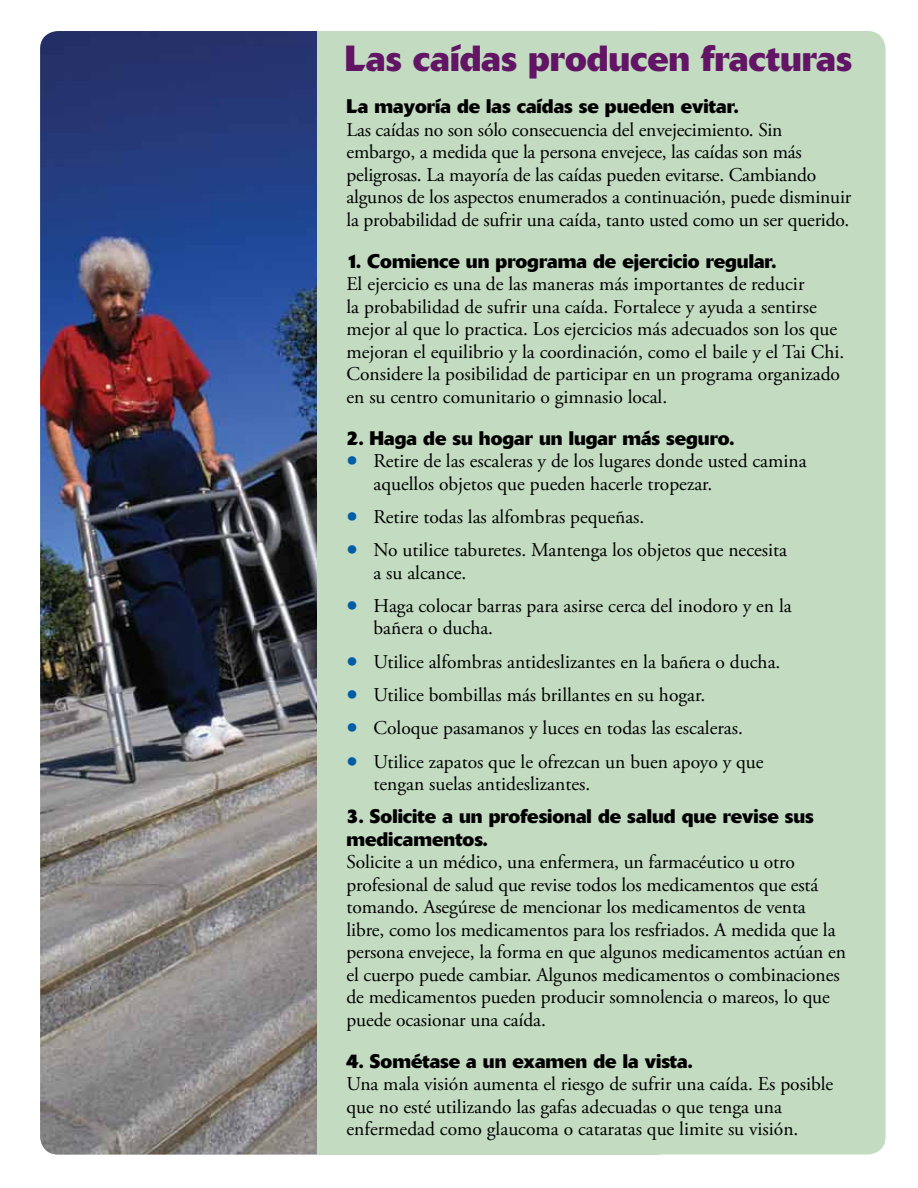
<style>
.page{position:relative;width:918px;height:1188px;background:#fff}
.page>*{position:absolute;margin:0;border:0;box-sizing:border-box;transform-origin:0 0}
.t1{font:700 36px "Delta";color:#621564}
.t2{font:19.5px/22.5px "Adobe Garamond Pro";color:#000}
.t3{font:700 19.5px/22.5px "Delta";color:#000}
.s1{font-weight:600;font-size:28.5px;color:#005da4}
</style>
<div class="page">
<div style="left:40px;top:31px;width:846px;height:1124px;background:#c2dbc1;border-radius:18px"></div>
<img style="left:40px;top:31px;width:277px;height:1124px">
<h1 class="t1" style="left:345px;top:36px;width:508px">Las caídas producen fracturas</h1>
<p class="t3" style="left:346px;top:95px;width:394px">La mayoría de las caídas se pueden evitar.</p>
<p class="t2" style="left:346px;top:119px;width:506px">Las caídas no son sólo consecuencia del envejecimiento. Sin embargo, a medida que la persona envejece, las caídas son más peligrosas. La mayoría de las caídas pueden evitarse. Cambiando algunos de los aspectos enumerados a continuación, puede disminuir la probabilidad de sufrir una caída, tanto usted como un ser querido.</p>
<p class="t3" style="left:346px;top:249px;width:431px">1. Comience un programa de ejercicio regular.</p>
<p class="t2" style="left:346px;top:273px;width:499px">El ejercicio es una de las maneras más importantes de reducir<br>la probabilidad de sufrir una caída. Fortalece y ayuda a sentirse mejor al que lo practica. Los ejercicios más adecuados son los que mejoran el equilibrio y la coordinación, como el baile y el Tai Chi.<br>Considere la posibilidad de participar en un programa organizado en su centro comunitario o gimnasio local.</p>
<p class="t3" style="left:346px;top:426px;width:390px">2. Haga de su hogar un lugar más seguro.</p>
<p class="t2" style="left:374px;top:450px;width:435px;text-indent:-27px"><span class="s1">•</span> Retire de las escaleras y de los lugares donde usted camina aquellos objetos que pueden hacerle tropezar.</p>
<p class="t2" style="left:346px;top:506px;width:299px"><span class="s1">•</span> Retire todas las alfombras pequeñas.</p>
<p class="t2" style="left:374px;top:539px;width:415px;text-indent:-27px"><span class="s1">•</span> No utilice taburetes. Mantenga los objetos que necesita a su alcance.</p>
<p class="t2" style="left:374px;top:595px;width:420px;text-indent:-27px"><span class="s1">•</span> Haga colocar barras para asirse cerca del inodoro y en la bañera o ducha.</p>
<p class="t2" style="left:346px;top:651px;width:435px"><span class="s1">•</span> Utilice alfombras antideslizantes en la bañera o ducha.</p>
<p class="t2" style="left:346px;top:684px;width:360px"><span class="s1">•</span> Utilice bombillas más brillantes en su hogar.</p>
<p class="t2" style="left:346px;top:718px;width:398px"><span class="s1">•</span> Coloque pasamanos y luces en todas las escaleras.</p>
<p class="t2" style="left:374px;top:751px;width:391px;text-indent:-27px"><span class="s1">•</span> Utilice zapatos que le ofrezcan un buen apoyo y que tengan suelas antideslizantes.</p>
<p class="t3" style="left:346px;top:805px;width:469px">3. Solicite a un profesional de salud que revise sus medicamentos.</p>
<p class="t2" style="left:346px;top:852px;width:501px">Solicite a un médico, una enfermera, un farmacéutico u otro profesional de salud que revise todos los medicamentos que está tomando. Asegúrese de mencionar los medicamentos de venta libre, como los medicamentos para los resfriados. A medida que la persona envejece, la forma en que algunos medicamentos actúan en el cuerpo puede cambiar. Algunos medicamentos o combinaciones de medicamentos pueden producir somnolencia o mareos, lo que puede ocasionar una caída.</p>
<p class="t3" style="left:346px;top:1050px;width:348px">4. Sométase a un examen de la vista.</p>
<p class="t2" style="left:346px;top:1074px;width:488px">Una mala visión aumenta el riesgo de sufrir una caída. Es posible que no esté utilizando las gafas adecuadas o que tenga una enfermedad como glaucoma o cataratas que limite su visión.</p>
</div>
